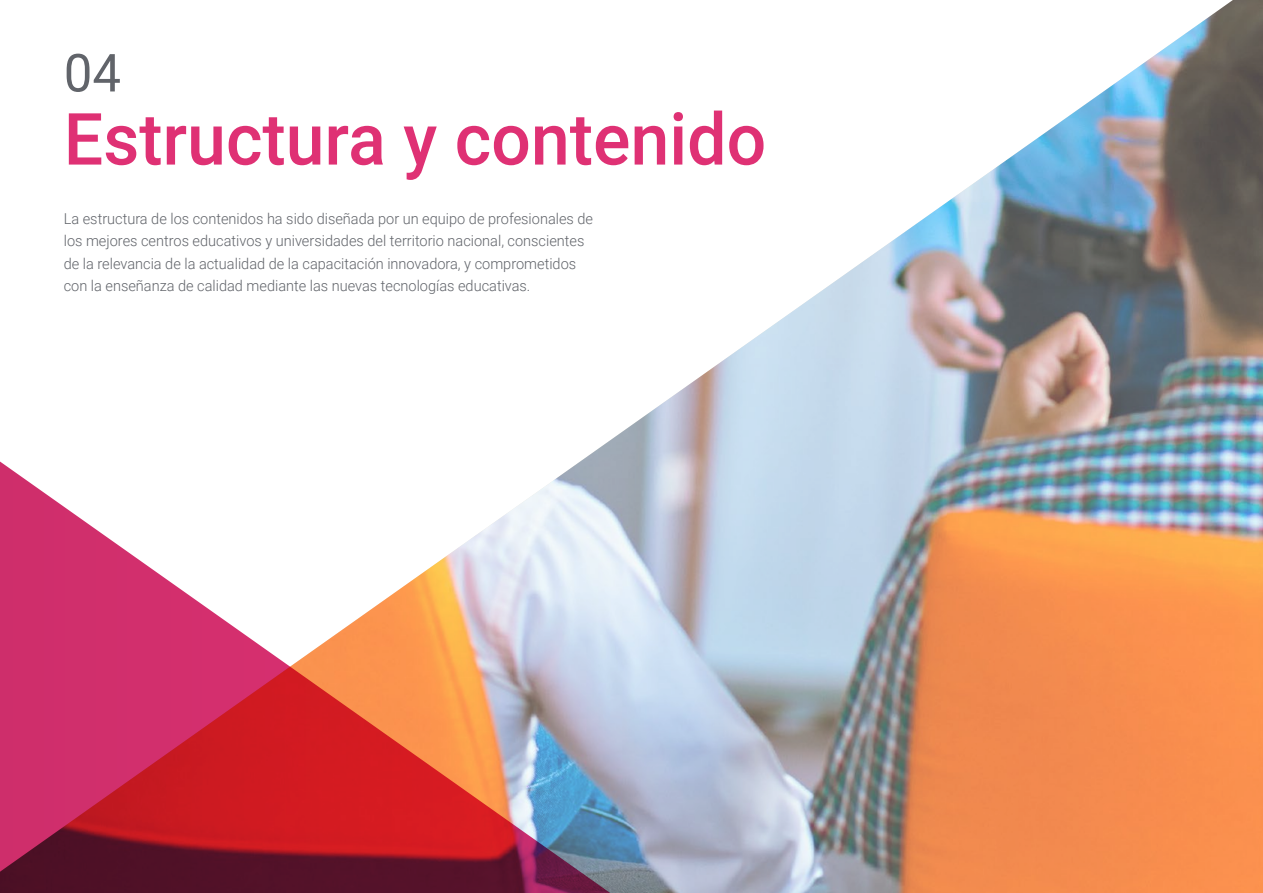
<style>
.page{position:relative;width:1263px;height:893px;background:#fff}
.page>*{position:absolute;margin:0;border:0;box-sizing:border-box;transform-origin:0 0}
.t1{font:500 72px "Roboto";color:#df3174}
.t2{font:52.5px "Roboto";color:#61646a}
.t3{font:300 15px/22.5px "Roboto";color:#61646a}
</style>
<div class="page">
<img style="left:602px;top:0;width:661px;height:893px">
<svg style="left:0;top:446px;width:640px;height:447px"></svg>
<h2 class="t2" style="left:64px;top:36px;width:59px">04</h2>
<h1 class="t1" style="left:64px;top:89px;width:704px">Estructura y contenido</h1>
<p class="t3" style="left:64px;top:207px;width:531px">La estructura de los contenidos ha sido diseñada por un equipo de profesionales de los mejores centros educativos y universidades del territorio nacional, conscientes de la relevancia de la actualidad de la capacitación innovadora, y comprometidos con la enseñanza de calidad mediante las nuevas tecnologías educativas.</p>
</div>
